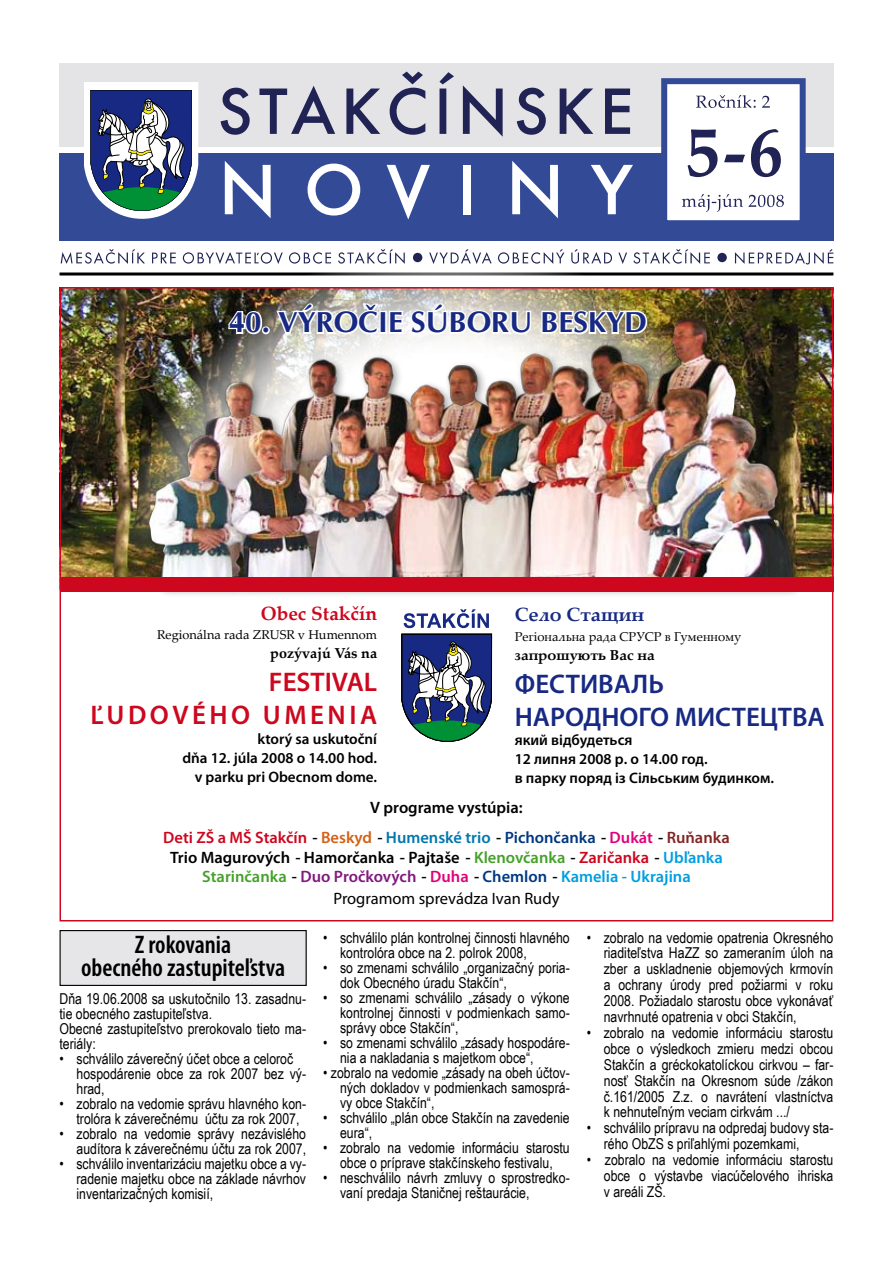
<style>
.page{position:relative;width:893px;height:1263px;background:#fff}
.page>*{position:absolute;margin:0;border:0;box-sizing:border-box;transform-origin:0 0}
.t1{font:700 29.55px "Ottawa";color:#172983}
.t2{font:600 27px/33px "Myriad Pro";color:#172983}
.t3{font:600 27px/33px "Myriad Pro";letter-spacing:.13em;color:#cd071e;text-align:right}
.t4{font:600 condensed 25.5px/22.5px "Myriad Pro";color:#000;text-align:center}
.t5{font:700 19.2px "Palatino Linotype";color:#cd071e}
.t6{font:700 19.2px "Palatino Linotype";color:#172983}
.t7{font:600 16.5px/19.5px "Myriad Pro";color:#000;text-align:center}
.t8{font:16.5px "Myriad Pro";color:#000}
.t9{font:600 15.15px/19.2px "Myriad Pro";color:#000;text-align:right}
.t10{font:15px/15px "Arial Narrow";color:#000}
.t11{font:700 14.4px "Palatino Linotype";color:#000}
.t12{font:12.75px "Palatino Linotype";color:#000}
.s1{color:#cd071e}
.s2{color:#d36116}
.s3{color:#0077af}
.s4{color:#003882}
.s5{color:#e2007a}
.s6{color:#832525}
.s7{color:#45a12b}
.s8{color:#009ee0}
.s9{color:#81197f}
</style>
<div class="page">
<hr style="left:60px;top:272px;width:773px;height:3px;background:#000">
<img style="left:63px;top:290px;width:767px;height:287px">
<img style="left:114px;top:252px;width:609px;height:309px">
<div style="left:144px;top:313px;width:680px;height:350px;background:#000;opacity:.39"></div>
<img style="left:141px;top:259px;width:657px;height:318px">
<img style="left:226px;top:301px;width:307px;height:36px">
<svg style="left:540px;top:308px;width:109px;height:28px"></svg>
<div style="left:60px;top:577px;width:773px;height:14px;background:#cd071e"></div>
<svg style="left:402px;top:634px;width:90px;height:108px"></svg>
<svg style="left:404px;top:609px;width:85px;height:19px"></svg>
<div style="left:60px;top:930px;width:246px;height:55px;background:#e6e6e9"></div>
<div style="left:60px;top:930px;width:247px;height:56px;border:1px solid #000"></div>
<div style="left:59px;top:154px;width:774px;height:87px;background:#334a97"></div>
<div style="left:59px;top:64px;width:774px;height:83px;background:#e4e4e6"></div>
<svg style="left:225px;top:161px;width:46px;height:57px"></svg>
<svg style="left:308px;top:164px;width:52px;height:52px"></svg>
<svg style="left:387px;top:165px;width:43px;height:55px"></svg>
<div style="left:463px;top:165px;width:8px;height:49px;background:#fff"></div>
<svg style="left:512px;top:161px;width:46px;height:57px"></svg>
<svg style="left:591px;top:165px;width:42px;height:49px"></svg>
<svg style="left:221px;top:88px;width:29px;height:47px"></svg>
<svg style="left:259px;top:86px;width:76px;height:48px"></svg>
<svg style="left:346px;top:89px;width:34px;height:45px"></svg>
<svg style="left:390px;top:72px;width:35px;height:63px"></svg>
<svg style="left:439px;top:72px;width:15px;height:62px"></svg>
<svg style="left:463px;top:85px;width:40px;height:52px"></svg>
<svg style="left:517px;top:88px;width:29px;height:47px"></svg>
<svg style="left:560px;top:89px;width:33px;height:45px"></svg>
<svg style="left:605px;top:89px;width:25px;height:45px"></svg>
<div style="left:661px;top:78px;width:145px;height:148px;background:#fff;border:6px solid #334a97"></div>
<svg style="left:682px;top:194px;width:102px;height:18px"></svg>
<svg style="left:696px;top:95px;width:60px;height:13px"></svg>
<svg style="left:762px;top:96px;width:8px;height:12px"></svg>
<svg style="left:688px;top:129px;width:30px;height:48px"></svg>
<svg style="left:724px;top:155px;width:21px;height:7px"></svg>
<svg style="left:751px;top:129px;width:30px;height:48px"></svg>
<svg style="left:84px;top:82px;width:114px;height:137px;background:#6c809e"></svg>
<svg style="left:61px;top:249px;width:84px;height:15px"></svg>
<svg style="left:152px;top:253px;width:24px;height:10px"></svg>
<svg style="left:183px;top:252px;width:100px;height:12px"></svg>
<svg style="left:289px;top:252px;width:42px;height:12px"></svg>
<svg style="left:338px;top:249px;width:67px;height:15px"></svg>
<svg style="left:429px;top:249px;width:63px;height:15px"></svg>
<svg style="left:498px;top:249px;width:66px;height:15px"></svg>
<svg style="left:571px;top:249px;width:41px;height:15px"></svg>
<svg style="left:618px;top:253px;width:9px;height:11px"></svg>
<svg style="left:633px;top:249px;width:77px;height:15px"></svg>
<svg style="left:735px;top:249px;width:98px;height:15px"></svg>
<svg style="left:413px;top:253px;width:9px;height:9px"></svg>
<svg style="left:717px;top:253px;width:10px;height:9px"></svg>
<h1 class="t1" style="left:229px;top:304px;width:420px">40. VÝROČIE SÚBORU BESKYD</h1>
<p class="t5" style="left:261px;top:600px;width:118px">Obec Stakčín</p>
<p class="t12" style="left:157px;top:626px;width:222px">Regionálna rada ZRUSR v Humennom</p>
<p class="t11" style="left:270px;top:643px;width:108px">pozývajú Vás na</p>
<h2 class="t3" style="left:91px;top:665px;width:288px">FESTIVAL<br>ĽUDOVÉHO UMENIA</h2>
<p class="t9" style="left:182px;top:728px;width:196px">ktorý sa uskutoční<br>dňa 12. júla 2008 o 14.00 hod. v parku pri Obecnom dome.</p>
<p class="t6" style="left:515px;top:601px;width:131px">Село Стащин</p>
<p class="t12" style="left:515px;top:627px;width:228px">Регіональна рада СРУСР в Гуменному</p>
<p class="t11" style="left:515px;top:645px;width:142px">запрошують Вас на</p>
<h2 class="t2" style="left:515px;top:666px;width:311px">ФЕСТИВАЛЬ<br>НАРОДНОГО МИСТЕЦТВА</h2>
<p class="t9" style="left:515px;top:730px;width:261px;text-align:left">який відбудеться<br>12 липня 2008 р. o 14.00 год.<br>в парку поряд із Сільським будинком.</p>
<p class="t7" style="left:370px;top:797px;width:154px">V programe vystúpia:</p>
<p class="t7" style="left:163px;top:828px;width:568px"><span class="s1">Deti ZŠ a MŠ Stakčín</span> - <span class="s2">Beskyd</span> - <span class="s3">Humenské trio</span> - <span class="s4">Pichončanka</span> - <span class="s5">Dukát</span> - <span class="s6">Ruňanka<br></span>Trio Magurových - Hamorčanka - Pajtaše - <span class="s7">Klenovčanka</span> - <span class="s1">Zaričanka</span> - <span class="s8">Ubľanka<br></span><span class="s7">Starinčanka</span> - <span class="s9">Duo Pročkových</span> - <span class="s5">Duha</span> - <span class="s4">Chemlon</span> - <span class="s8">Kamelia - Ukrajina</span></p>
<p class="t8" style="left:333px;top:888px;width:227px">Programom sprevádza Ivan Rudy</p>
<h3 class="t4" style="left:81px;top:933px;width:206px">Z rokovania<br>obecného zastupiteľstva</h3>
<p class="t10" style="left:60px;top:991px;width:248px">Dňa 19.06.2008 sa uskutočnilo 13. zasadnu&shy;tie obecného zastupiteľstva.<br>Obecné zastupiteľstvo prerokovalo tieto ma&shy;teriály:</p>
<p class="t10" style="left:77px;top:1051px;width:231px;text-indent:-17px">• schválilo záverečný účet obce a celoroč hospodárenie obce za rok 2007 bez vý&shy;hrad,</p>
<p class="t10" style="left:77px;top:1096px;width:231px;text-indent:-17px">• zobralo na vedomie správu hlavného kon&shy;trolóra k záverečnému účtu za rok 2007,</p>
<p class="t10" style="left:60px;top:1126px;width:248px;text-align:right">• zobralo na vedomie správy nezávislého audítora k záverečnému účtu za rok 2007,</p>
<p class="t10" style="left:76px;top:1156px;width:231px;text-align:justify;text-indent:-17px">• schválilo inventarizáciu majetku obce a vy&shy;radenie majetku obce na základe návrhov inventarizačných komisií,</p>
<p class="t10" style="left:340px;top:930px;width:231px;text-indent:-17px">• schválilo plán kontrolnej činnosti hlavného kontrolóra obce na 2. polrok 2008,</p>
<p class="t10" style="left:340px;top:960px;width:231px;text-indent:-17px">• so zmenami schválilo „organizačný poria&shy;dok Obecného úradu Stakčín“,</p>
<p class="t10" style="left:340px;top:990px;width:231px;text-align:justify;text-indent:-17px">• so zmenami schválilo „zásady o výkone kontrolnej činnosti v podmienkach samo&shy;správy obce Stakčín“,</p>
<p class="t10" style="left:340px;top:1035px;width:231px;text-indent:-17px">• so zmenami schválilo „zásady hospodáre&shy;nia a nakladania s majetkom obce“,</p>
<p class="t10" style="left:340px;top:1065px;width:231px;text-align:justify;text-indent:-17px">• zobralo na vedomie „zásady na obeh účtov&shy;ných dokladov v podmienkach samosprá&shy;vy obce Stakčín“,</p>
<p class="t10" style="left:340px;top:1110px;width:231px;text-indent:-17px">• schválilo „plán obce Stakčín na zavedenie eura“,</p>
<p class="t10" style="left:323px;top:1140px;width:248px;text-align:center">• zobralo na vedomie informáciu starostu obce o príprave stakčínskeho festivalu,</p>
<p class="t10" style="left:340px;top:1170px;width:231px;text-indent:-17px">• neschválilo návrh zmluvy o sprostredko&shy;vaní predaja Staničnej reštaurácie,</p>
<p class="t10" style="left:604px;top:929px;width:231px;line-height:15.9px;text-align:justify;text-indent:-17px">• zobralo na vedomie opatrenia Okresného riaditeľstva HaZZ so zameraním úloh na zber a uskladnenie objemových krmovín a ochrany úrody pred požiarmi v roku 2008. Požiadalo starostu obce vykonávať navrhnuté opatrenia v obci Stakčín,</p>
<p class="t10" style="left:604px;top:1024px;width:231px;line-height:15.9px;text-align:justify;text-indent:-17px">• zobralo na vedomie informáciu starostu obce o výsledkoch zmieru medzi obcou Stakčín a gréckokatolíckou cirkvou – far&shy;nosť Stakčín na Okresnom súde /zákon č.161/2005 Z.z. o navrátení vlastníctva k nehnuteľným veciam cirkvám .../</p>
<p class="t10" style="left:604px;top:1119px;width:231px;line-height:15.9px;text-indent:-17px">• schválilo prípravu na odpredaj budovy sta&shy;rého ObZS s priľahlými pozemkami,</p>
<p class="t10" style="left:604px;top:1151px;width:231px;line-height:15.9px;text-align:justify;text-indent:-17px">• zobralo na vedomie informáciu starostu obce o výstavbe viacúčelového ihriska v areáli ZŠ.</p>
</div>
